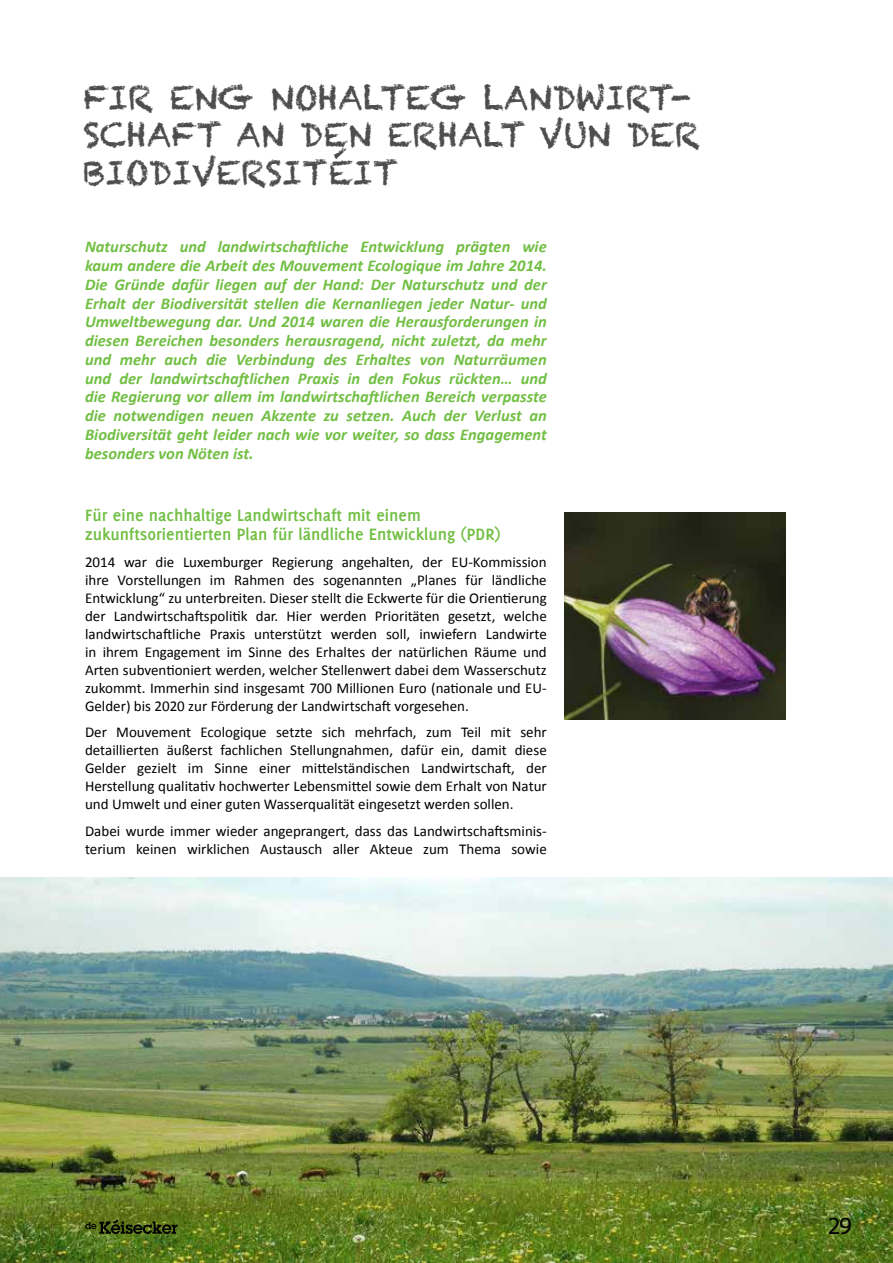
<style>
.page{position:relative;width:893px;height:1263px;background:#fff}
.page>*{position:absolute;margin:0;border:0;box-sizing:border-box;transform-origin:0 0}
.t1{font:33px/37.5px "Chalkduster";color:#4d4d4d}
.t2{font:24.75px "Myriad Pro";color:#000}
.t3{font:700 18px/18.8px "Delicious";color:#72bf44}
.t4{font:italic 700 16.5px/18.8px "Calibri";color:#72bf44;text-align:justify}
.t5{font:15px/18px "Calibri";color:#000;text-align:justify}
</style>
<div class="page">
<img style="left:565px;top:513px;width:221px;height:206px">
<img style="left:0;top:878px;width:893px;height:385px">
<svg style="left:85px;top:1219px;width:93px;height:15px"></svg>
<h1 class="t1" style="left:83px;top:79px;width:618px">FIR ENG NOHALTEG LANDWIRT-<br>SCHAFT AN DEN ERHALT VUN DER<br>BIODIVERSITÉIT</h1>
<p class="t4" style="left:85px;top:238px;width:463px">Naturschutz und landwirtschaftliche Entwicklung prägten wie kaum andere die Arbeit des Mouvement Ecologique im Jahre 2014.<br>Die Gründe dafür liegen auf der Hand: Der Naturschutz und der Erhalt der Biodiversität stellen die Kernanliegen jeder Natur- und Umweltbewegung dar. Und 2014 waren die Herausforderungen in diesen Bereichen besonders herausragend, nicht zuletzt, da mehr und mehr auch die Verbindung des Erhaltes von Naturräumen und der landwirtschaftlichen Praxis in den Fokus rückten… und die Regierung vor allem im landwirtschaftlichen Bereich verpasste die notwendigen neuen Akzente zu setzen. Auch der Verlust an Biodiversität geht leider nach wie vor weiter, so dass Engagement besonders von Nöten ist.</p>
<p class="t3" style="left:85px;top:506px;width:417px">Für eine nachhaltige Landwirtschaft mit einem zukunftsorientierten Plan für ländliche Entwicklung (PDR)</p>
<p class="t5" style="left:85px;top:553px;width:463px">2014 war die Luxemburger Regierung angehalten, der EU-Kommission ihre Vorstellungen im Rahmen des sogenannten „Planes für ländliche Entwicklung“ zu unterbreiten. Dieser stellt die Eckwerte für die Orientierung der Landwirtschaftspolitik dar. Hier werden Prioritäten gesetzt, welche landwirtschaftliche Praxis unterstützt werden soll, inwiefern Landwirte in ihrem Engagement im Sinne des Erhaltes der natürlichen Räume und Arten subventioniert werden, welcher Stellenwert dabei dem Wasserschutz zukommt. Immerhin sind insgesamt 700 Millionen Euro (nationale und EU-Gelder) bis 2020 zur Förderung der Landwirtschaft vorgesehen.</p>
<p class="t5" style="left:85px;top:723px;width:463px">Der Mouvement Ecologique setzte sich mehrfach, zum Teil mit sehr detaillierten äußerst fachlichen Stellungnahmen, dafür ein, damit diese Gelder gezielt im Sinne einer mittelständischen Landwirtschaft, der Herstellung qualitativ hochwerter Lebensmittel sowie dem Erhalt von Natur und Umwelt und einer guten Wasserqualität eingesetzt werden sollen.</p>
<p class="t5" style="left:85px;top:822px;width:463px">Dabei wurde immer wieder angeprangert, dass das Landwirtschaftsminis&shy;terium keinen wirklichen Austausch aller Akteue zum Thema sowie</p>
<h2 class="t2" style="left:828px;top:1210px;width:26px">29</h2>
</div>
